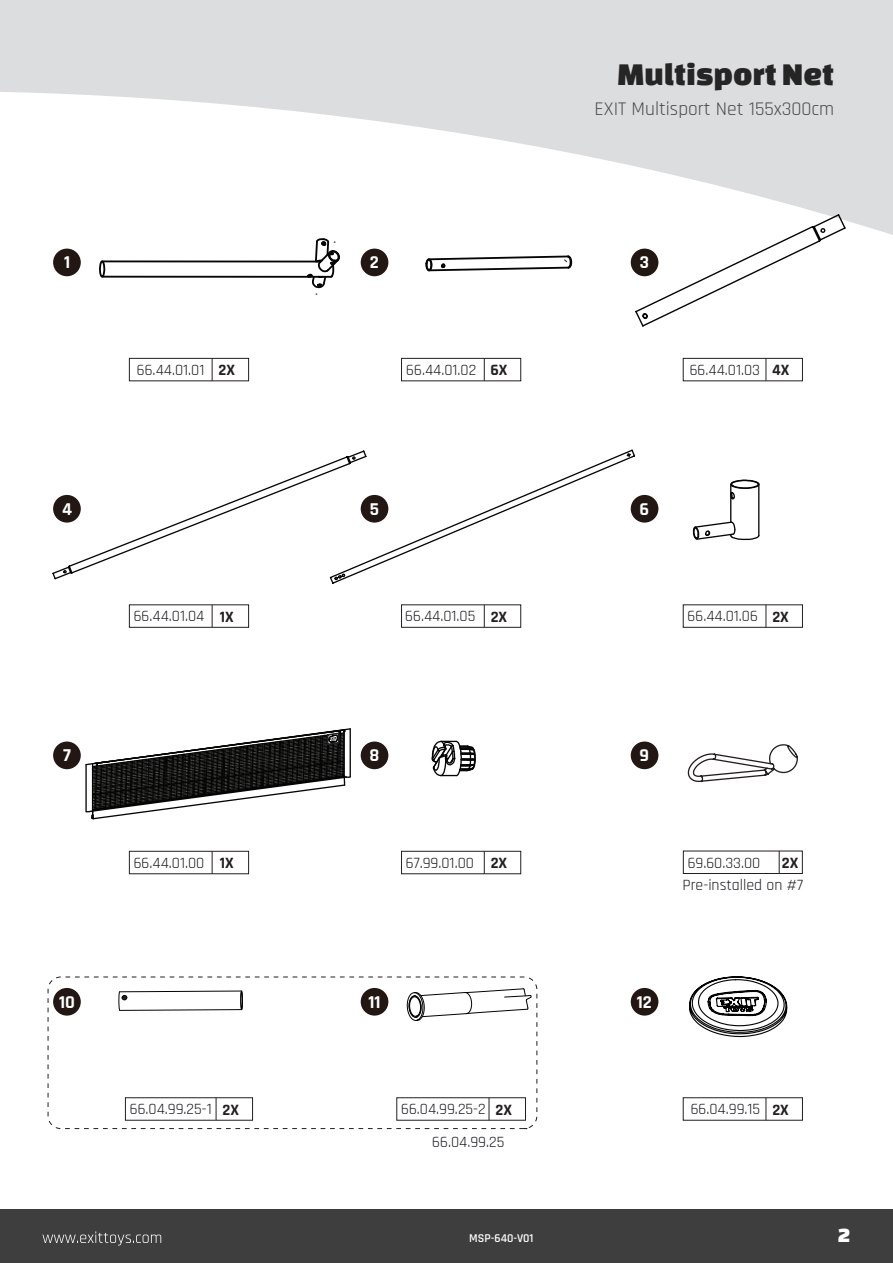
<style>
.page{position:relative;width:893px;height:1263px;background:#fff}
.page>*{position:absolute;margin:0;border:0;box-sizing:border-box;transform-origin:0 0}
.t1{font:33px "Changa One";color:#252525}
.t2{font:21px "Changa One";color:#fff}
.t3{font:19.5px "Rajdhani";color:#4b4c4d}
.t4{font:700 18.3px "Rajdhani";color:#fff}
.t5{font:700 15.9px "Rajdhani";color:#231f20}
.t6{font:15.75px "Rajdhani";color:#1a191e}
.t7{font:600 12px "Rajdhani";color:#fff}
.s1{font-weight:700;font-size:15.9px;color:#231f20}
</style>
<div class="page">
<svg style="left:0;top:0;width:893px;height:235px;fill:#dcdddf"></svg>
<div style="left:0;top:1209px;width:893px;height:54px;background:#3e3e3f"></div>
<div style="left:53px;top:249px;width:28px;height:27px;background:#221713;border-radius:50%"></div>
<div style="left:361px;top:249px;width:27px;height:27px;background:#221713;border-radius:50%"></div>
<div style="left:631px;top:249px;width:27px;height:27px;background:#221713;border-radius:50%"></div>
<div style="left:129px;top:358px;width:120px;height:23px;border:1px solid #231f20"></div>
<svg style="left:212px;top:358px;width:1px;height:23px"></svg>
<div style="left:401px;top:358px;width:120px;height:23px;border:1px solid #231f20"></div>
<svg style="left:484px;top:358px;width:1px;height:23px"></svg>
<div style="left:683px;top:358px;width:120px;height:23px;border:1px solid #231f20"></div>
<svg style="left:766px;top:358px;width:1px;height:23px"></svg>
<svg style="left:212px;top:605px;width:1px;height:22px"></svg>
<svg style="left:484px;top:605px;width:1px;height:22px"></svg>
<svg style="left:766px;top:605px;width:1px;height:22px"></svg>
<div style="left:129px;top:851px;width:120px;height:23px;border:1px solid #231f20"></div>
<svg style="left:212px;top:851px;width:1px;height:23px"></svg>
<div style="left:401px;top:851px;width:120px;height:23px;border:1px solid #231f20"></div>
<svg style="left:484px;top:851px;width:1px;height:23px"></svg>
<div style="left:683px;top:1097px;width:120px;height:23px;border:1px solid #231f20"></div>
<svg style="left:766px;top:1098px;width:1px;height:22px"></svg>
<div style="left:631px;top:495px;width:27px;height:28px;background:#221713;border-radius:50%"></div>
<div style="left:53px;top:741px;width:28px;height:28px;background:#221713;border-radius:50%"></div>
<div style="left:361px;top:741px;width:27px;height:28px;background:#221713;border-radius:50%"></div>
<div style="left:631px;top:741px;width:27px;height:28px;background:#221713;border-radius:50%"></div>
<div style="left:631px;top:988px;width:27px;height:27px;background:#221713;border-radius:50%"></div>
<svg style="left:99px;top:260px;width:7px;height:18px"></svg>
<hr style="left:102px;top:276px;width:229px;height:2px;background:#050504">
<hr style="left:102px;top:260px;width:219px;height:2px;background:#050504">
<svg style="left:305px;top:238px;width:35px;height:57px"></svg>
<svg style="left:425px;top:255px;width:148px;height:17px"></svg>
<svg style="left:634px;top:213px;width:213px;height:114px"></svg>
<svg style="left:730px;top:479px;width:30px;height:21px"></svg>
<hr style="left:730px;top:484px;width:1px;height:38px;background:#050504">
<hr style="left:758px;top:484px;width:1px;height:52px;background:#050504">
<svg style="left:692px;top:520px;width:68px;height:21px"></svg>
<svg style="left:431px;top:740px;width:45px;height:37px"></svg>
<svg style="left:52px;top:449px;width:584px;height:135px"></svg>
<svg style="left:687px;top:744px;width:111px;height:38px"></svg>
<svg style="left:85px;top:728px;width:266px;height:92px"></svg>
<div style="left:683px;top:851px;width:119px;height:23px;border:1px solid #231f20"></div>
<svg style="left:779px;top:851px;width:1px;height:22px"></svg>
<svg style="left:689px;top:976px;width:99px;height:62px"></svg>
<svg style="left:47px;top:976px;width:491px;height:153px"></svg>
<svg style="left:42px;top:1231px;width:119px;height:14px"></svg>
<h1 class="t1" style="left:618px;top:56px;width:218px">Multisport Net</h1>
<p class="t3" style="left:594px;top:98px;width:241px">EXIT Multisport Net 155x300cm</p>
<p class="t4" style="left:64px;top:251px;width:8px">1</p>
<p class="t4" style="left:370px;top:251px;width:11px">2</p>
<p class="t4" style="left:640px;top:251px;width:11px">3</p>
<p class="t6" style="left:137px;top:361px;width:100px">66.44.01.01 <span class="s1">2X</span></p>
<p class="t6" style="left:406px;top:360px;width:103px">66.44.01.02 <span class="s1">6X</span></p>
<p class="t6" style="left:690px;top:360px;width:101px">66.44.01.03 <span class="s1">4X</span></p>
<p class="t4" style="left:62px;top:497px;width:11px">4</p>
<p class="t4" style="left:370px;top:497px;width:11px">5</p>
<p class="t4" style="left:640px;top:497px;width:11px">6</p>
<p class="t6" style="left:134px;top:607px;width:102px">66.44.01.04 <span class="s1">1X</span></p>
<p class="t6" style="left:405px;top:607px;width:103px">66.44.01.05 <span class="s1">2X</span></p>
<p class="t6" style="left:688px;top:607px;width:103px">66.44.01.06 <span class="s1">2X</span></p>
<p class="t4" style="left:63px;top:744px;width:9px">7</p>
<p class="t4" style="left:370px;top:744px;width:11px">8</p>
<p class="t4" style="left:640px;top:744px;width:11px">9</p>
<p class="t6" style="left:134px;top:854px;width:102px">66.44.01.00 <span class="s1">1X</span></p>
<p class="t6" style="left:406px;top:854px;width:103px">67.99.01.00 <span class="s1">2X</span></p>
<p class="t6" style="left:688px;top:854px;width:74px">69.60.33.00</p>
<p class="t5" style="left:782px;top:854px;width:18px">2X</p>
<p class="t6" style="left:682px;top:876px;width:122px">Pre-installed on #7</p>
<p class="t4" style="left:59px;top:990px;width:17px">10</p>
<p class="t4" style="left:368px;top:990px;width:14px">11</p>
<p class="t4" style="left:637px;top:990px;width:17px">12</p>
<p class="t6" style="left:130px;top:1100px;width:111px">66.04.99.25-1 <span class="s1">2X</span></p>
<p class="t6" style="left:401px;top:1100px;width:112px">66.04.99.25-2 <span class="s1">2X</span></p>
<p class="t6" style="left:691px;top:1100px;width:100px">66.04.99.15 <span class="s1">2X</span></p>
<p class="t6" style="left:432px;top:1133px;width:73px">66.04.99.25</p>
<p class="t7" style="left:469px;top:1231px;width:66px">MSP-640-V01</p>
<h2 class="t2" style="left:838px;top:1224px;width:14px">2</h2>
</div>
